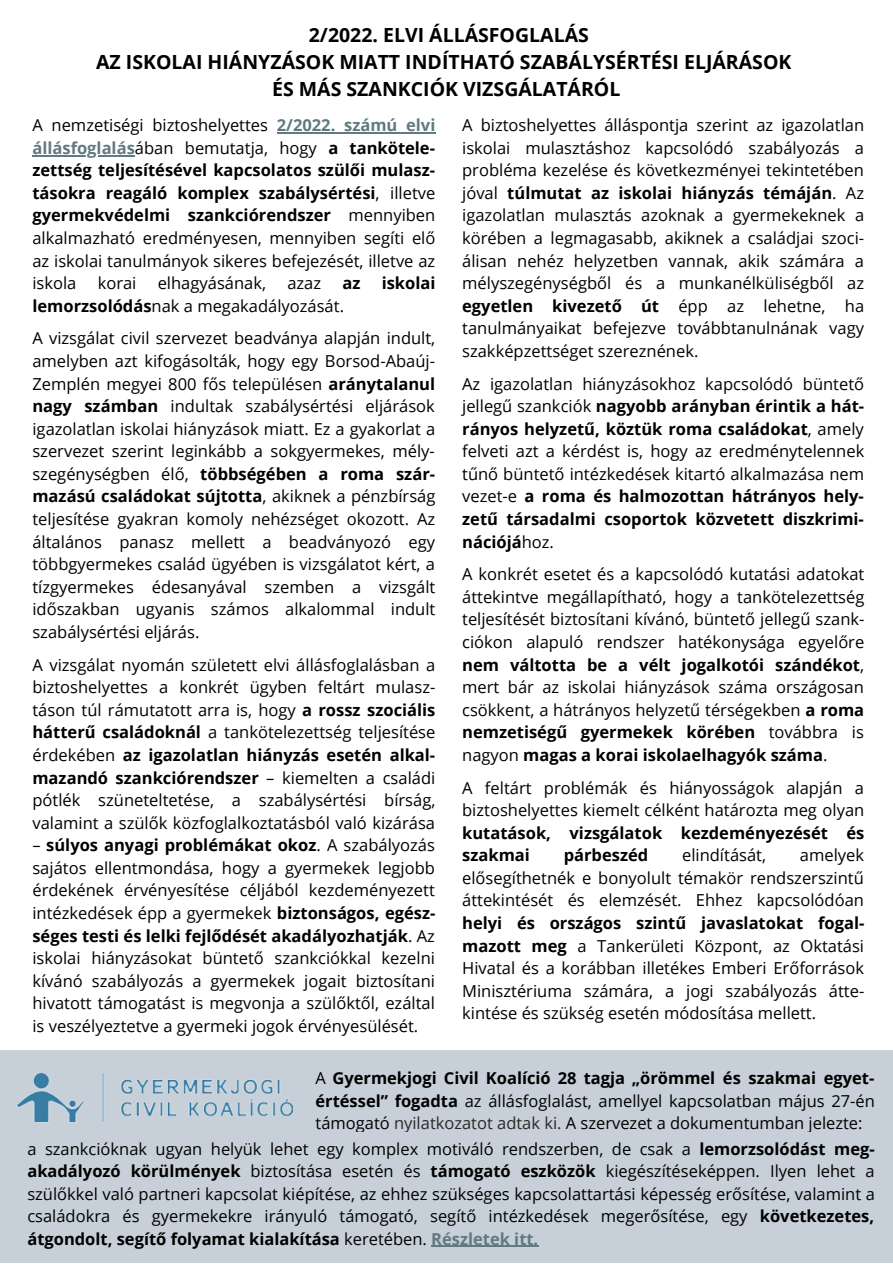
<style>
.page{position:relative;width:893px;height:1264px;background:#fff}
.page>*{position:absolute;margin:0;border:0;box-sizing:border-box;transform-origin:0 0}
.t1{font:700 19.5px/27px "Open Sans";color:#000;text-align:center}
.t2{font:16.5px/22.5px "Open Sans";color:#000;text-align:justify}
.t3{font:700 16.5px/22.5px "Open Sans";color:#000}
.s1{font-weight:700;color:#607a80}
.s2{font-weight:700}
.s3{color:#282828}
</style>
<div class="page">
<div style="left:0;top:1050px;width:892px;height:212px;background:#c7d0d8"></div>
<img style="left:17px;top:1072px;width:276px;height:50px">
<hr style="left:277px;top:132px;width:158px;height:2px;background:#607a80">
<hr style="left:32px;top:155px;width:103px;height:1px;background:#607a80">
<hr style="left:431px;top:1245px;width:107px;height:1px;background:#607a80">
<p class="t1" style="left:96px;top:21px;width:696px">2/2022. ELVI ÁLLÁSFOGLALÁS<br>AZ ISKOLAI HIÁNYZÁSOK MIATT INDÍTHATÓ SZABÁLYSÉRTÉSI ELJÁRÁSOK<br>ÉS MÁS SZANKCIÓK VIZSGÁLATÁRÓL</p>
<p class="t2" style="left:32px;top:113px;width:404px">A nemzetiségi biztoshelyettes <span class="s1">2/2022. számú elvi állásfoglalás</span>ában bemutatja, hogy <span class="s2">a tankötele&shy;zettség teljesítésével kapcsolatos szülői mulasz&shy;tásokra reagáló komplex szabálysértési</span>, illetve <span class="s2">gyermekvédelmi szankciórendszer</span> mennyiben alkalmazható eredményesen, mennyiben segíti elő az iskolai tanulmányok sikeres befejezését, illetve az iskola</p>
<p class="t2" style="left:462px;top:113px;width:403px">A biztoshelyettes álláspontja szerint az igazolatlan iskolai mulasztáshoz kapcsolódó szabályozás a probléma kezelése és következményei tekintetében jóval <span class="s2">túlmutat az iskolai hiányzás témáján</span>. Az igazolatlan mulasztás azoknak a gyermekeknek a körében a legmagasabb, akiknek a családjai szoci&shy;álisan nehéz helyzetben vannak, akik számára a mélyszegénységből és a munkanélküliségből az <span class="s2">egyetlen kivezető út</span> épp az lehetne, ha tanulmányaikat befejezve továbbtanulnának vagy szakképzettséget szereznének.</p>
<p class="t2" style="left:462px;top:372px;width:403px">Az igazolatlan hiányzásokhoz kapcsolódó büntető jellegű szankciók <span class="s2">nagyobb arányban érintik a hát&shy;rányos helyzetű, köztük roma családokat</span>, amely felveti azt a kérdést is, hogy az eredménytelennek tűnő büntető intézkedések kitartó alkalmazása nem vezet-e <span class="s2">a roma és halmozottan hátrányos hely&shy;zetű társadalmi csoportok közvetett diszkrimi&shy;nációjá</span>hoz.</p>
<p class="t2" style="left:462px;top:562px;width:404px">A konkrét esetet és a kapcsolódó kutatási adatokat áttekintve megállapítható, hogy a tankötelezettség teljesítését biztosítani kívánó, büntető jellegű szank&shy;ciókon alapuló rendszer hatékonysága egyelőre <span class="s2">nem váltotta be a vélt jogalkotói szándékot</span>, mert bár az iskolai hiányzások száma országosan csökkent, a hátrányos helyzetű térségekben <span class="s2">a roma nemzetiségű gyermekek körében</span> továbbra is nagyon <span class="s2">magas a korai iskolaelhagyók száma</span>.</p>
<p class="t2" style="left:462px;top:775px;width:403px">A feltárt problémák és hiányosságok alapján a biztoshelyettes kiemelt célként határozta meg olyan</p>
<p class="t3" style="left:462px;top:821px;width:404px">kutatások, vizsgálatok kezdeményezését és szakmai</p>
<p class="t2" style="left:98px;top:271px;width:40px">korai</p>
<p class="t2" style="left:158px;top:271px;width:110px">elhagyásának,</p>
<p class="t2" style="left:287px;top:271px;width:35px">azaz</p>
<p class="t3" style="left:342px;top:271px;width:20px">az</p>
<p class="t3" style="left:381px;top:271px;width:55px">iskolai</p>
<p class="t2" style="left:32px;top:289px;width:404px;line-height:32.5px"><span class="s2">lemorzsolódás</span>nak a megakadályozását.<br>A vizsgálat civil szervezet beadványa alapján indult,</p>
<p class="t2" style="left:32px;top:349px;width:404px">amelyben azt kifogásolták, hogy egy Borsod-Abaúj-Zemplén megyei 800 fős településen <span class="s2">aránytalanul nagy számban</span> indultak szabálysértési eljárások igazolatlan iskolai hiányzások miatt. Ez a gyakorlat a szervezet szerint leginkább a sokgyermekes, mély&shy;szegénységben élő, <span class="s2">többségében a roma szár&shy;mazású családokat sújtotta</span>, akiknek a pénzbírság teljesítése gyakran komoly nehézséget okozott. Az általános panasz mellett a beadványozó egy többgyermekes család ügyében is vizsgálatot kért, a tízgyermekes édesanyával szemben a vizsgált időszakban ugyanis számos alkalommal indult szabálysértési eljárás.</p>
<p class="t2" style="left:32px;top:653px;width:404px">A vizsgálat nyomán született elvi állásfoglalásban a biztoshelyettes a konkrét ügyben feltárt mulasz&shy;táson túl rámutatott arra is, hogy <span class="s2">a rossz szociális hátterű családoknál</span> a tankötelezettség teljesítése érdekében <span class="s2">az igazolatlan hiányzás esetén alkal&shy;mazandó szankciórendszer</span> – kiemelten a családi pótlék szüneteltetése, a szabálysértési bírság, valamint a szülők közfoglalkoztatásból való kizárása</p>
<p class="t2" style="left:32px;top:833px;width:404px">– <span class="s2">súlyos anyagi problémákat okoz</span>. A szabályozás sajátos ellentmondása, hogy a gyermekek legjobb érdekének érvényesítése céljából kezdeményezett intézkedések épp a gyermekek <span class="s2">biztonságos, egész&shy;séges testi és lelki fejlődését akadályozhatják</span>. Az iskolai hiányzásokat büntető szankciókkal kezelni kívánó szabályozás a gyermekek jogait biztosítani hivatott támogatást is megvonja a szülőktől, ezáltal is veszélyeztetve a gyermeki jogok érvényesülését.</p>
<p class="t3" style="left:563px;top:843px;width:86px">párbeszéd</p>
<p class="t2" style="left:682px;top:843px;width:85px">elindítását,</p>
<p class="t2" style="left:462px;top:843px;width:403px;text-indent:338px">amelyek elősegíthetnék e bonyolult témakör rendszerszintű áttekintését és elemzését. Ehhez kapcsolódóan</p>
<p class="t2" style="left:462px;top:911px;width:403px"><span class="s2">helyi és országos szintű javaslatokat fogal&shy;mazott meg</span> a Tankerületi Központ, az Oktatási Hivatal és a korábban illetékes Emberi Erőforrások Minisztériuma számára, a jogi szabályozás átte&shy;kintése és szükség esetén módosítása mellett.</p>
<p class="t2" style="left:315px;top:1066px;width:561px">A <span class="s2">Gyermekjogi Civil Koalíció 28 tagja „örömmel és szakmai egyet&shy;értéssel” fogadta</span> az állásfoglalást, amellyel kapcsolatban május 27-én támogató <span class="s3">nyilatkozatot adtak ki.</span> A szervezet a dokumentumban jelezte:</p>
<p class="t2" style="left:27px;top:1137px;width:848px">a szankcióknak ugyan helyük lehet egy komplex motiváló rendszerben, de csak a <span class="s2">lemorzsolódást meg&shy;akadályozó körülmények</span> biztosítása esetén és <span class="s2">támogató eszközök</span> kiegészítéseképpen. Ilyen lehet a szülőkkel való partneri kapcsolat kiépítése, az ehhez szükséges kapcsolattartási képesség erősítése, valamint a családokra és gyermekekre irányuló támogató, segítő intézkedések megerősítése, egy <span class="s2">következetes, átgondolt, segítő folyamat kialakítása</span> keretében. <span class="s1">Részletek itt.</span></p>
</div>
